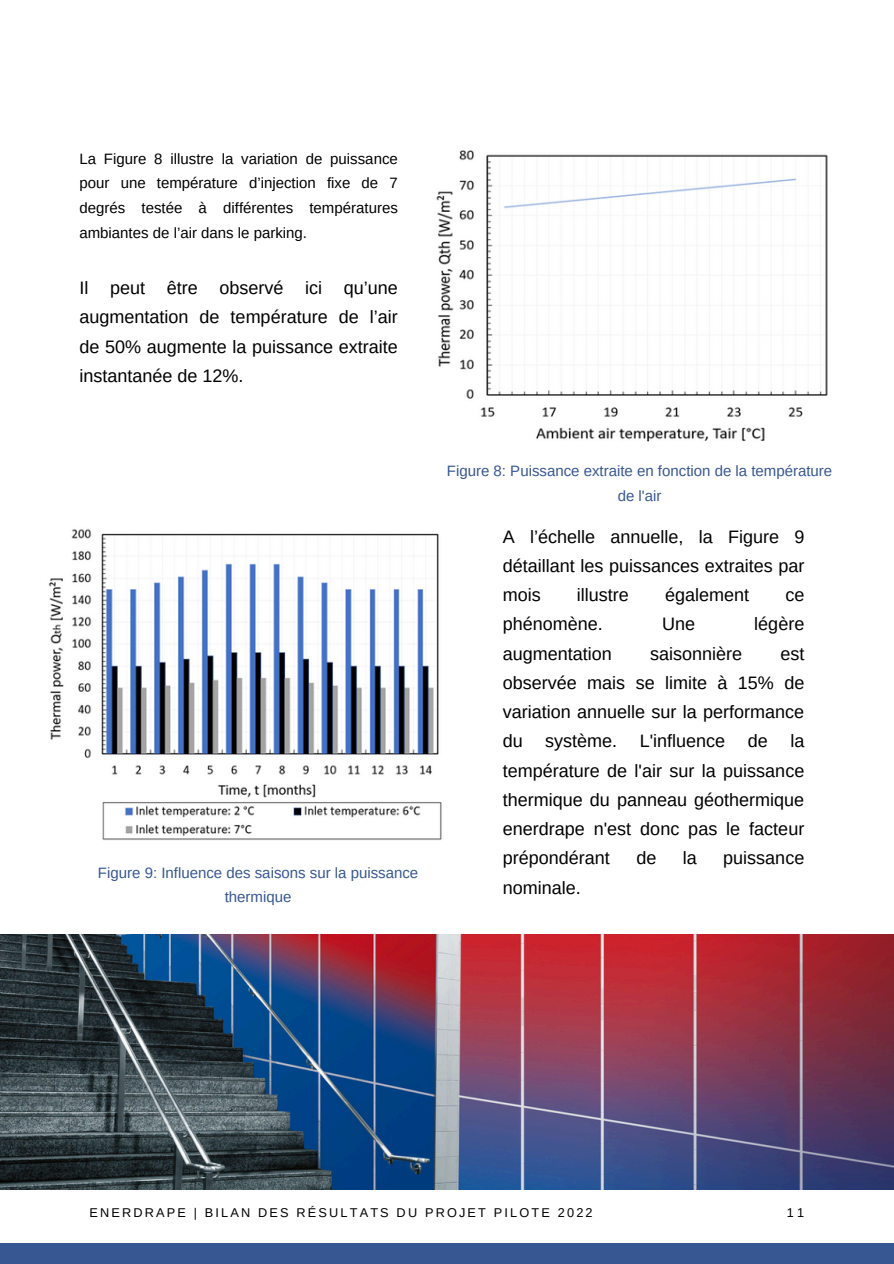
<style>
.page{position:relative;width:894px;height:1264px;background:#fff}
.page>*{position:absolute;margin:0;border:0;box-sizing:border-box;transform-origin:0 0}
.t1{font:18px/29.2px "Arimo";color:#000;text-align:justify}
.t2{font:15px/24.8px "Arimo";color:#000;text-align:justify}
.t3{font:15px/24.8px "Arimo";color:#375793;text-align:center}
.t4{font:12.75px "Arimo";letter-spacing:.17em;color:#000}
</style>
<div class="page">
<div style="left:0;top:1243px;width:893px;height:20px;background:#375793"></div>
<img style="left:436px;top:150px;width:392px;height:292px">
<img style="left:48px;top:529px;width:394px;height:311px">
<img style="left:0;top:934px;width:893px;height:255px">
<p class="t2" style="left:79px;top:146px;width:320px">La Figure 8 illustre la variation de puissance pour une température d’injection fixe de 7 degrés testée à différentes températures ambiantes de l’air dans le parking.</p>
<p class="t1" style="left:79px;top:273px;width:320px">Il peut être observé ici qu’une augmentation de température de l’air de 50% augmente la puissance extraite instantanée de 12%.</p>
<h1 class="t3" style="left:98px;top:860px;width:322px">Figure 9: Influence des saisons sur la puissance thermique</h1>
<h2 class="t3" style="left:447px;top:458px;width:387px">Figure 8: Puissance extraite en fonction de la température de l'air</h2>
<h2 class="t1" style="left:502px;top:521px;width:303px">A l’échelle annuelle, la Figure 9 détaillant les puissances extraites par mois</h2>
<h2 class="t1" style="left:576px;top:580px;width:53px">illustre</h2>
<h2 class="t1" style="left:665px;top:580px;width:86px">également</h2>
<h2 class="t1" style="left:785px;top:580px;width:21px">ce</h2>
<h2 class="t1" style="left:502px;top:609px;width:102px">phénomène.</h2>
<h2 class="t1" style="left:662px;top:609px;width:35px">Une</h2>
<h2 class="t1" style="left:754px;top:609px;width:52px">légère</h2>
<h2 class="t1" style="left:502px;top:638px;width:111px">augmentation</h2>
<h2 class="t1" style="left:650px;top:638px;width:94px">saisonnière</h2>
<h2 class="t1" style="left:502px;top:638px;width:303px;text-indent:277px">est observée mais se limite à 15% de variation annuelle sur la performance du système. L'influence</h2>
<h2 class="t1" style="left:502px;top:726px;width:303px;text-indent:245px">de la température de l'air sur la puissance thermique du panneau géothermique enerdrape n'est donc pas le facteur prépondérant</h2>
<h2 class="t1" style="left:636px;top:843px;width:22px">de</h2>
<h2 class="t1" style="left:682px;top:843px;width:16px">la</h2>
<h2 class="t1" style="left:723px;top:843px;width:83px">puissance</h2>
<h2 class="t1" style="left:502px;top:872px;width:80px">nominale.</h2>
<p class="t4" style="left:89px;top:1205px;width:504px">ENERDRAPE | BILAN DES RÉSULTATS DU PROJET PILOTE 2022</p>
<p class="t4" style="left:786px;top:1205px;width:19px">11</p>
</div>
